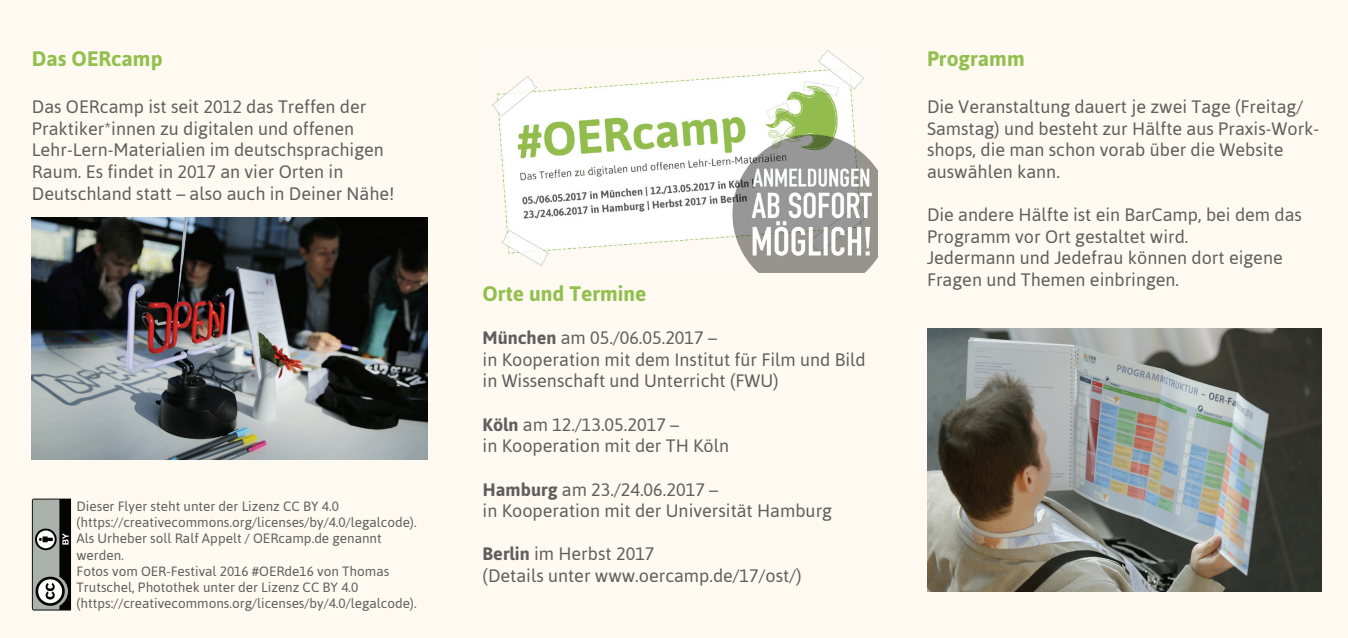
<style>
.page{position:relative;width:1348px;height:638px;background:#fefaf2}
.page>*{position:absolute;margin:0;border:0;box-sizing:border-box;transform-origin:0 0}
.t1{font:700 21px "Asap";color:#92bf4e}
.t2{font:18px/21.6px "Asap";color:#5f5f5f}
.t3{font:13.5px/16.2px "Asap";color:#5f5f5f}
.s1{font-weight:700}
</style>
<div class="page">
<img style="left:32px;top:218px;width:395px;height:242px">
<img style="left:928px;top:328px;width:394px;height:263px">
<img style="left:492px;top:50px;width:386px;height:222px">
<svg style="left:32px;top:498px;width:39px;height:112px;background:#767a76"></svg>
<p class="t1" style="left:32px;top:47px;width:132px">Das OERcamp</p>
<p class="t2" style="left:32px;top:96px;width:364px">Das OERcamp ist seit 2012 das Treffen der Praktiker*innen zu digitalen und offenen Lehr-Lern-Materialien im deutschsprachigen Raum. Es findet in 2017 an vier Orten in Deutschland statt – also auch in Deiner Nähe!</p>
<p class="t3" style="left:77px;top:498px;width:342px">Dieser Flyer steht unter der Lizenz CC BY 4.0 (https://creativecommons.org/licenses/by/4.0/legalcode).<br>Als Urheber soll Ralf Appelt / OERcamp.de genannt werden.<br>Fotos vom OER-Festival 2016 #OERde16 von Thomas Trutschel, Photothek unter der Lizenz CC BY 4.0 (https://creativecommons.org/licenses/by/4.0/legalcode).</p>
<p class="t1" style="left:483px;top:281px;width:165px">Orte und Termine</p>
<p class="t2" style="left:483px;top:327px;width:385px"><span class="s1">München</span> am 05./06.05.2017 –<br>in Kooperation mit dem Institut für Film und Bild in Wissenschaft und Unterricht (FWU)</p>
<p class="t2" style="left:483px;top:413px;width:248px"><span class="s1">Köln</span> am 12./13.05.2017 –<br>in Kooperation mit der TH Köln</p>
<p class="t2" style="left:483px;top:478px;width:351px"><span class="s1">Hamburg</span> am 23./24.06.2017 –<br>in Kooperation mit der Universität Hamburg</p>
<p class="t2" style="left:483px;top:543px;width:320px"><span class="s1">Berlin</span> im Herbst 2017<br>(Details unter www.oercamp.de/17/ost/)</p>
<p class="t1" style="left:927px;top:47px;width:99px">Programm</p>
<p class="t2" style="left:927px;top:96px;width:394px">Die Veranstaltung dauert je zwei Tage (Freitag/ Samstag) und besteht zur Hälfte aus Praxis-Work&shy;shops, die man schon vorab über die Website auswählen kann.</p>
<p class="t2" style="left:927px;top:204px;width:376px">Die andere Hälfte ist ein BarCamp, bei dem das Programm vor Ort gestaltet wird.<br>Jedermann und Jedefrau können dort eigene Fragen und Themen einbringen.</p>
</div>
